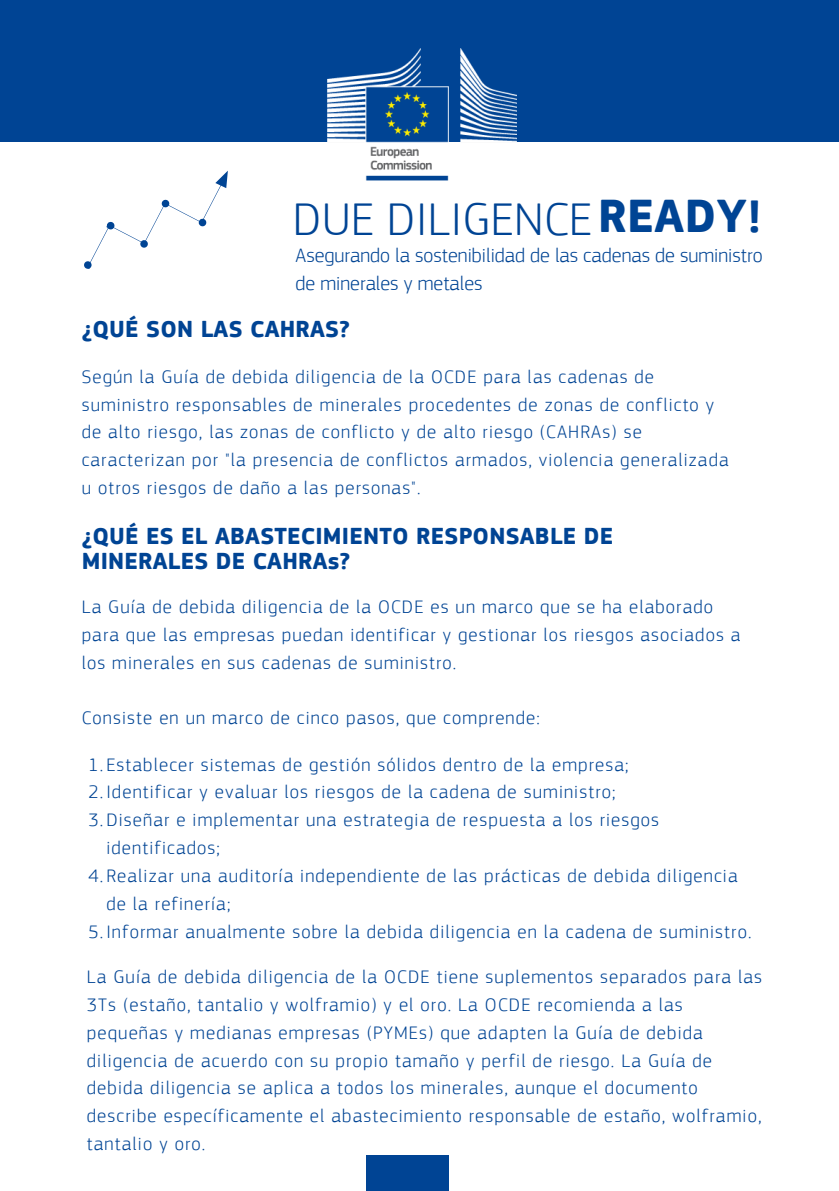
<style>
.page{position:relative;width:839px;height:1191px;background:#fff}
.page>*{position:absolute;margin:0;border:0;box-sizing:border-box;transform-origin:0 0}
.t1{font:300 48px "EC Square Sans Pro";letter-spacing:.01em;color:#004494}
.t2{font:700 24px/24.2px "EC Square Sans Pro";letter-spacing:.01em;color:#004494}
.t3{font:300 20.4px/28.2px "EC Square Sans Pro";color:#004494}
.t4{font:300 19px/27.8px "EC Square Sans Pro";letter-spacing:.06em;color:#004494}
.s1{font-weight:700}
</style>
<div class="page">
<div style="left:0;top:0;width:838px;height:142px;background:#004494"></div>
<img style="left:327px;top:49px;width:189px;height:131px">
<div style="left:366px;top:1156px;width:83px;height:35px;background:#004494"></div>
<svg style="left:84px;top:170px;width:144px;height:99px"></svg>
<h1 class="t1" style="left:293px;top:191px;width:470px">DUE DILIGENCE<span class="s1">READY!</span></h1>
<p class="t3" style="left:295px;top:241px;width:468px">Asegurando la sostenibilidad de las cadenas de suministro de minerales y metales</p>
<p class="t2" style="left:82px;top:317px;width:270px">¿QUÉ SON LAS CAHRAS?</p>
<p class="t4" style="left:82px;top:363px;width:648px">Según la Guía de debida diligencia de la OCDE para las cadenas de suministro responsables de minerales procedentes de zonas de conflicto y de alto riesgo, las zonas de conflicto y de alto riesgo (CAHRAs) se caracterizan por "la presencia de conflictos armados, violencia generalizada u otros riesgos de daño a las personas".</p>
<p class="t2" style="left:82px;top:525px;width:533px">¿QUÉ ES EL ABASTECIMIENTO RESPONSABLE DE<br>MINERALES DE CAHRAs?</p>
<p class="t4" style="left:82px;top:593px;width:660px">La Guía de debida diligencia de la OCDE es un marco que se ha elaborado para que las empresas puedan identificar y gestionar los riesgos asociados a los minerales en sus cadenas de suministro.</p>
<p class="t4" style="left:82px;top:704px;width:459px">Consiste en un marco de cinco pasos, que comprende:</p>
<p class="t4" style="left:88px;top:750px;width:541px">1.Establecer sistemas de gestión sólidos dentro de la empresa;</p>
<p class="t4" style="left:88px;top:778px;width:528px">2.Identificar y evaluar los riesgos de la cadena de suministro;</p>
<p class="t4" style="left:88px;top:806px;width:572px">3.Diseñar e implementar una estrategia de respuesta a los riesgos</p>
<p class="t4" style="left:106px;top:834px;width:115px">identificados;</p>
<p class="t4" style="left:88px;top:862px;width:650px">4.Realizar una auditoría independiente de las prácticas de debida diligencia</p>
<p class="t4" style="left:106px;top:890px;width:125px">de la refinería;</p>
<p class="t4" style="left:88px;top:918px;width:664px">5.Informar anualmente sobre la debida diligencia en la cadena de suministro.</p>
<p class="t4" style="left:87px;top:962px;width:676px">La Guía de debida diligencia de la OCDE tiene suplementos separados para las 3Ts (estaño, tantalio y wolframio) y el oro. La OCDE recomienda a las pequeñas y medianas empresas (PYMEs) que adapten la Guía de debida diligencia de acuerdo con su propio tamaño y perfil de riesgo. La Guía de debida diligencia se aplica a todos los minerales, aunque el documento describe específicamente el abastecimiento responsable de estaño, wolframio, tantalio y oro.</p>
</div>
